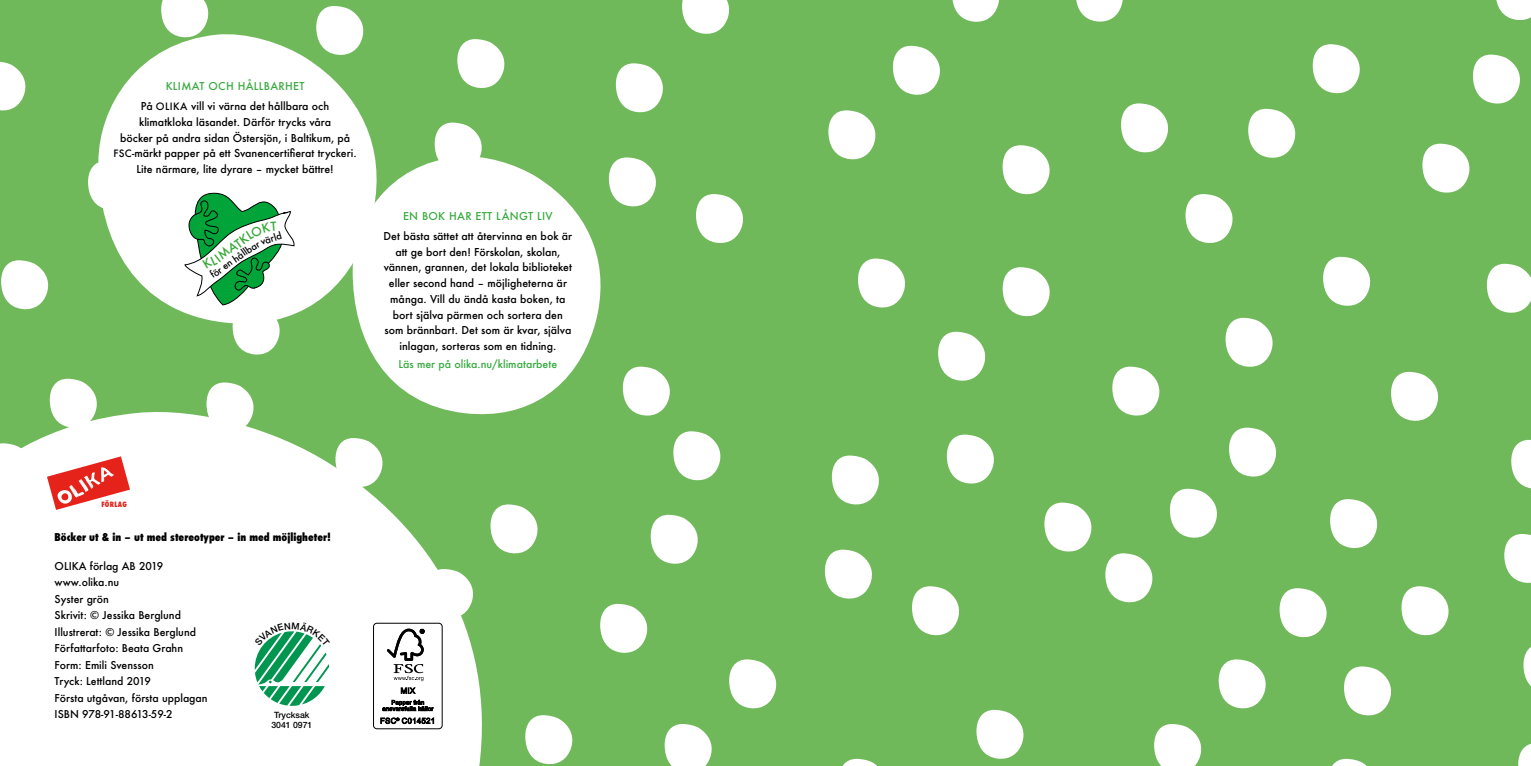
<style>
.page{position:relative;width:1531px;height:766px;background:#fff}
.page>*{position:absolute;margin:0;border:0;box-sizing:border-box;transform-origin:0 0}
.t1{font:500 10.65px/15.8px "Futura";color:#000;text-align:center}
.t2{font:500 10.65px "Futura";color:#39aa40}
.t3{font:500 10.5px/16.5px "Futura";color:#000}
.t4{font:800 condensed 10.5px "Futura";color:#000}
.t5{font:500 10.5px "Futura";letter-spacing:.03em;color:#39aa40}
.t6{font:500 9.45px "Futura";color:#000}
.t7{font:500 8.7px/10.4px "Helvetica Neue LT Std";color:#000;text-align:center}
.t8{font:800 condensed 7.2px "Futura";letter-spacing:.05em;color:#e5231b}
.s1{font-size:9.9px}
</style>
<div class="page">
<div style="left:0;top:0;width:1531px;height:765px;background:#70b95b"></div>
<svg style="left:938px;top:332px;width:47px;height:48px"></svg>
<svg style="left:1002px;top:267px;width:47px;height:49px"></svg>
<svg style="left:1112px;top:366px;width:47px;height:49px"></svg>
<svg style="left:1185px;top:194px;width:47px;height:49px"></svg>
<svg style="left:623px;top:366px;width:47px;height:49px"></svg>
<svg style="left:696px;top:194px;width:47px;height:49px"></svg>
<svg style="left:457px;top:39px;width:47px;height:49px"></svg>
<svg style="left:435px;top:123px;width:47px;height:33px"></svg>
<svg style="left:616px;top:63px;width:47px;height:49px"></svg>
<svg style="left:609px;top:157px;width:47px;height:49px"></svg>
<svg style="left:682px;top:0;width:47px;height:34px"></svg>
<svg style="left:828px;top:110px;width:47px;height:49px"></svg>
<svg style="left:893px;top:46px;width:47px;height:49px"></svg>
<svg style="left:1002px;top:145px;width:47px;height:49px"></svg>
<svg style="left:1076px;top:0;width:47px;height:22px"></svg>
<svg style="left:1154px;top:724px;width:47px;height:41px"></svg>
<svg style="left:1218px;top:659px;width:47px;height:49px"></svg>
<svg style="left:1333px;top:758px;width:33px;height:7px"></svg>
<svg style="left:1401px;top:586px;width:47px;height:49px"></svg>
<svg style="left:665px;top:724px;width:47px;height:41px"></svg>
<svg style="left:729px;top:659px;width:47px;height:49px"></svg>
<svg style="left:843px;top:758px;width:33px;height:7px"></svg>
<svg style="left:912px;top:586px;width:47px;height:49px"></svg>
<svg style="left:490px;top:504px;width:47px;height:49px"></svg>
<svg style="left:600px;top:603px;width:47px;height:49px"></svg>
<svg style="left:673px;top:431px;width:47px;height:49px"></svg>
<svg style="left:651px;top:514px;width:47px;height:49px"></svg>
<svg style="left:832px;top:455px;width:47px;height:49px"></svg>
<svg style="left:825px;top:549px;width:47px;height:49px"></svg>
<svg style="left:858px;top:258px;width:47px;height:49px"></svg>
<svg style="left:1044px;top:502px;width:47px;height:49px"></svg>
<svg style="left:947px;top:434px;width:47px;height:49px"></svg>
<svg style="left:1229px;top:427px;width:47px;height:49px"></svg>
<svg style="left:1323px;top:257px;width:47px;height:48px"></svg>
<svg style="left:50px;top:378px;width:47px;height:34px"></svg>
<svg style="left:0;top:61px;width:25px;height:49px"></svg>
<svg style="left:88px;top:162px;width:10px;height:44px"></svg>
<svg style="left:161px;top:0;width:47px;height:34px"></svg>
<svg style="left:1487px;top:264px;width:44px;height:48px"></svg>
<svg style="left:1248px;top:109px;width:47px;height:49px"></svg>
<svg style="left:1313px;top:44px;width:47px;height:49px"></svg>
<svg style="left:1422px;top:144px;width:47px;height:48px"></svg>
<svg style="left:1496px;top:0;width:35px;height:20px"></svg>
<svg style="left:1473px;top:55px;width:47px;height:48px"></svg>
<svg style="left:1344px;top:666px;width:47px;height:49px"></svg>
<svg style="left:1523px;top:647px;width:8px;height:39px"></svg>
<svg style="left:1518px;top:743px;width:13px;height:22px"></svg>
<svg style="left:1105px;top:553px;width:47px;height:49px"></svg>
<svg style="left:1170px;top:488px;width:47px;height:49px"></svg>
<svg style="left:1279px;top:588px;width:47px;height:49px"></svg>
<svg style="left:1391px;top:372px;width:47px;height:48px"></svg>
<svg style="left:1330px;top:499px;width:47px;height:49px"></svg>
<svg style="left:1511px;top:439px;width:20px;height:49px"></svg>
<svg style="left:1504px;top:534px;width:27px;height:48px"></svg>
<svg style="left:976px;top:709px;width:47px;height:49px"></svg>
<svg style="left:525px;top:715px;width:47px;height:48px"></svg>
<svg style="left:206px;top:382px;width:47px;height:30px"></svg>
<svg style="left:1225px;top:318px;width:47px;height:48px"></svg>
<svg style="left:1121px;top:103px;width:47px;height:49px"></svg>
<svg style="left:952px;top:0;width:47px;height:22px"></svg>
<svg style="left:316px;top:6px;width:47px;height:28px"></svg>
<svg style="left:1px;top:260px;width:47px;height:49px"></svg>
<svg style="left:0;top:412px;width:482px;height:353px;fill:#fff"></svg>
<svg style="left:98px;top:34px;width:277px;height:280px;fill:#fff"></svg>
<svg style="left:47px;top:456px;width:83px;height:53px"></svg>
<div style="left:373px;top:623px;width:69px;height:105px;background:#fff;border-radius:3px"></div>
<div style="left:373px;top:622px;width:69px;height:106px;border:1px solid #000;border-radius:3px"></div>
<svg style="left:382px;top:628px;width:61px;height:82px"></svg>
<svg style="left:380px;top:717px;width:54px;height:6px"></svg>
<svg style="left:353px;top:156px;width:247px;height:258px;fill:#fff"></svg>
<svg style="left:254px;top:621px;width:76px;height:127px"></svg>
<svg style="left:184px;top:177px;width:111px;height:177px"></svg>
<p class="t5" style="left:166px;top:79px;width:140px">KLIMAT OCH HÅLLBARHET</p>
<p class="t1" style="left:113px;top:98px;width:245px">På <span class="s1">OLIKA</span> vill vi värna det hållbara och klimatkloka läsandet. Därför trycks våra<br>böcker på andra sidan Östersjön, i Baltikum, på <span class="s1">FSC</span>-märkt papper på ett Svanencertifierat tryckeri.<br>Lite närmare, lite dyrare – mycket bättre!</p>
<p class="t6" style="left:230px;top:254px;width:17px;rotate:-35deg">håll</p>
<p class="t6" style="left:259px;top:235px;width:24px;rotate:-17deg">värld</p>
<p class="t5" style="left:403px;top:208px;width:151px">EN BOK HAR ETT LÅNGT LIV</p>
<p class="t1" style="left:384px;top:228px;width:190px">Det bästa sättet att återvinna en bok är att ge bort den! Förskolan, skolan, vännen, grannen, det lokala biblioteket eller second hand – möjligheterna är många. Vill du ändå kasta boken, ta bort själva pärmen och sortera den som brännbart. Det som är kvar, själva inlagan, sorteras som en tidning.</p>
<p class="t2" style="left:398px;top:357px;width:160px">Läs mer på olika.nu/klimatarbete</p>
<p class="t8" style="left:101px;top:499px;width:27px">FÖRLAG</p>
<p class="t4" style="left:55px;top:530px;width:278px">Böcker ut &amp; in – ut med stereotyper – in med möjligheter!</p>
<p class="t3" style="left:55px;top:557px;width:154px">OLIKA förlag AB 2019 www.olika.nu<br>Syster grön<br>Skrivit: © Jessika Berglund<br>Illustrerat: © Jessika Berglund<br>Författarfoto: Beata Grahn<br>Form: Emili Svensson<br>Tryck: Lettland 2019<br>Första utgåvan, första upplagan<br>ISBN 978-91-88613-59-2</p>
<p class="t7" style="left:271px;top:709px;width:43px">Trycksak<br>3041 0971</p>
</div>
